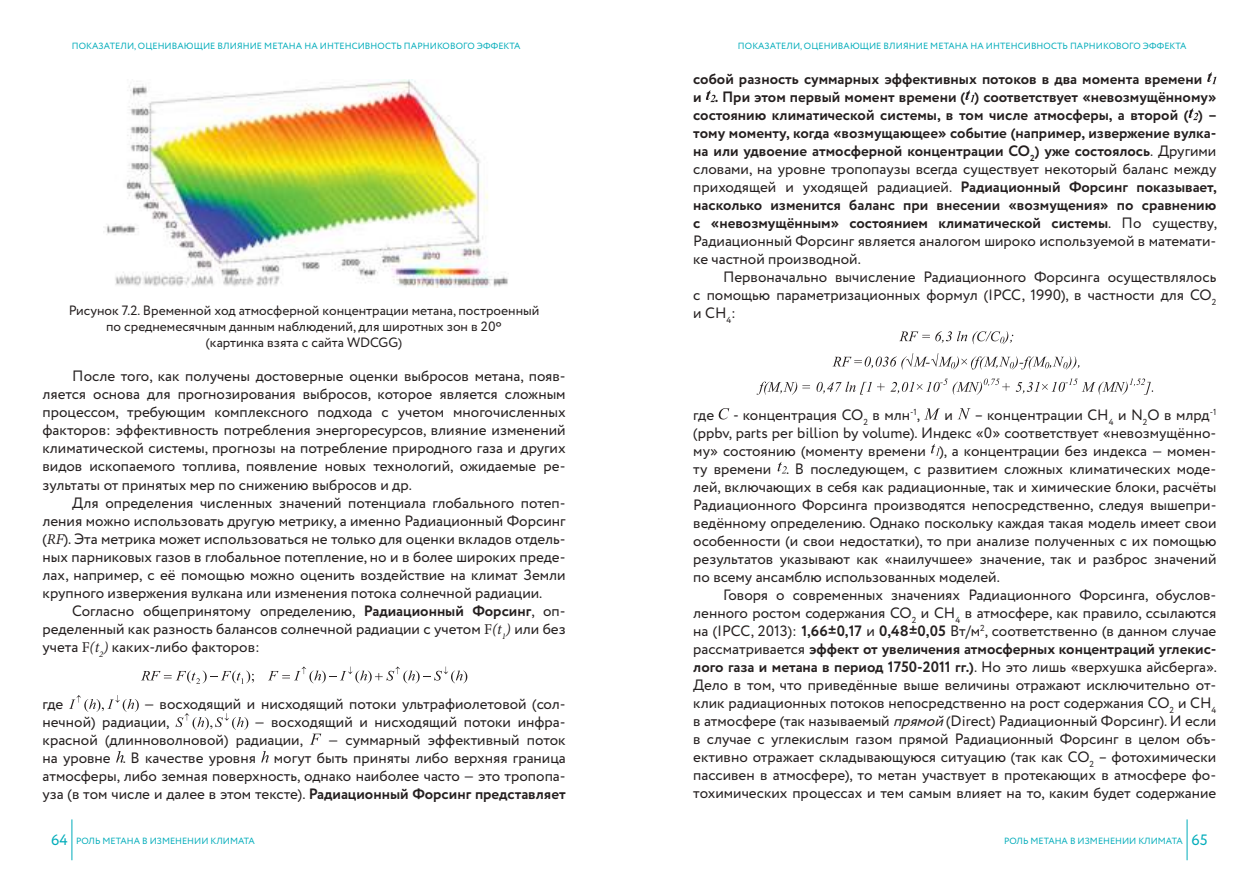
<style>
.page{position:relative;width:1259px;height:893px;background:#fff}
.page>*{position:absolute;margin:0;border:0;box-sizing:border-box;transform-origin:0 0}
.t1{font:15px/18px "Circe";color:#241f1f;text-align:justify}
.t2{font:700 15px/18px "Circe";color:#241f1f}
.t3{font:13.5px/16.2px "Circe";color:#241f1f;text-align:center}
.t4{font:9px "Circe";color:#00acba}
.s1{font-family:"Minion Pro";font-style:italic}
.s2{font-weight:700}
.s3{font-family:"Minion Pro"}
.s4{font-family:"Georgia"}
.s5{font-weight:400}
.s6{font-style:italic}
.s7{font-size:15px}
</style>
<div class="page">
<hr style="left:72px;top:819px;width:1px;height:41px;background:#00acba">
<hr style="left:1186px;top:819px;width:1px;height:41px;background:#00acba">
<img style="left:104px;top:79px;width:404px;height:209px">
<svg style="left:268px;top:666px;width:199px;height:17px"></svg>
<svg style="left:141px;top:670px;width:113px;height:14px"></svg>
<svg style="left:69px;top:695px;width:70px;height:17px"></svg>
<svg style="left:175px;top:713px;width:73px;height:17px"></svg>
<svg style="left:310px;top:734px;width:11px;height:11px"></svg>
<svg style="left:116px;top:751px;width:7px;height:12px"></svg>
<svg style="left:261px;top:751px;width:8px;height:12px"></svg>
<svg style="left:1207px;top:72px;width:9px;height:12px"></svg>
<svg style="left:706px;top:90px;width:9px;height:12px"></svg>
<svg style="left:965px;top:90px;width:9px;height:12px"></svg>
<svg style="left:1188px;top:108px;width:10px;height:12px"></svg>
<svg style="left:899px;top:331px;width:114px;height:13px"></svg>
<svg style="left:832px;top:353px;width:247px;height:17px"></svg>
<svg style="left:756px;top:378px;width:397px;height:17px"></svg>
<svg style="left:718px;top:408px;width:11px;height:11px"></svg>
<svg style="left:925px;top:408px;width:15px;height:11px"></svg>
<svg style="left:958px;top:408px;width:12px;height:11px"></svg>
<svg style="left:931px;top:444px;width:8px;height:11px"></svg>
<svg style="left:777px;top:462px;width:9px;height:11px"></svg>
<p class="t4" style="left:72px;top:40px;width:14px">Показатели</p>
<p class="t4" style="left:134px;top:40px;width:12px">, оцениваю</p>
<p class="t4" style="left:194px;top:40px;width:31px">щие вли</p>
<p class="t4" style="left:237px;top:40px;width:13px">яние</p>
<p class="t4" style="left:264px;top:40px;width:8px">метана</p>
<p class="t4" style="left:304px;top:40px;width:23px">на интенсивность</p>
<p class="t4" style="left:404px;top:40px;width:8px">парникового</p>
<p class="t4" style="left:477px;top:40px;width:8px">эффекта</p>
<p class="t3" style="left:69px;top:303px;width:472px">Рисунок 7.2. Временной ход атмосферной концентрации метана, построенный по среднемесячным данным наблюдений, для широтных зон в 20º<br>(картинка взята с сайта WDCGG)</p>
<p class="t1" style="left:43px;top:368px;width:525px;text-indent:30px">После того, как получены достоверные оценки выбросов метана, появ&shy;ляется основа для прогнозирования выбросов, которое является сложным процессом, требующим комплексного подхода с учетом многочисленных факторов: эффективность потребления энергоресурсов, влияние изменений климатической системы, прогнозы на потребление природного газа и других видов ископаемого топлива, появление новых технологий, ожидаемые ре&shy;зультаты от принятых мер по снижению выбросов и др.</p>
<p class="t1" style="left:43px;top:494px;width:524px;text-indent:30px">Для определения численных значений потенциала глобального потеп&shy;ления можно использовать другую метрику, а именно Радиационный Форсинг (<span class="s1">RF</span>). Эта метрика может использоваться не только для оценки вкладов отдель&shy;ных парниковых газов в глобальное потепление, но и в более широких преде&shy;лах, например, с её помощью можно оценить воздействие на климат Земли крупного извержения вулкана или изменения потока солнечной радиации.</p>
<p class="t1" style="left:43px;top:602px;width:525px;text-indent:30px">Согласно общепринятому определению, <span class="s2">Радиационный Форсинг</span>, оп&shy;ределенный как разность балансов солнечной радиации с учетом <span class="s3">F</span><span class="s1">(t</span><sub>1</sub><span class="s1">)</span> или без учета <span class="s3">F</span><span class="s1">(t</span><sub>2</sub><span class="s1">)</span> каких-либо факторов:</p>
<p class="t1" style="left:43px;top:695px;width:524px;text-indent:102px"><span class="s4">–</span> восходящий и нисходящий потоки ультрафиолетовой (сол&shy;нечной) радиации,</p>
<p class="t1" style="left:43px;top:695px;width:22px">где</p>
<p class="t1" style="left:43px;top:713px;width:524px;text-indent:212px"><span class="s4">–</span> восходящий и нисходящий потоки инфра&shy;красной (длинноволновой) радиации,</p>
<p class="t1" style="left:43px;top:731px;width:525px;text-indent:286px"><span class="s4">–</span> суммарный эффективный поток на уровне . В качестве уровня могут быть приняты либо верхняя граница атмосферы, либо земная поверхность, однако наиболее часто <span class="s4">–</span> это тропопа&shy;уза (в том числе и далее в этом тексте). <span class="s2">Радиационный Форсинг представляет</span></p>
<p class="t4" style="left:738px;top:40px;width:14px">Показатели</p>
<p class="t4" style="left:800px;top:40px;width:12px">, оцениваю</p>
<p class="t4" style="left:860px;top:40px;width:31px">щие вли</p>
<p class="t4" style="left:903px;top:40px;width:13px">яние</p>
<p class="t4" style="left:930px;top:40px;width:8px">метана</p>
<p class="t4" style="left:970px;top:40px;width:23px">на интенсивность</p>
<p class="t4" style="left:1070px;top:40px;width:8px">парникового</p>
<p class="t4" style="left:1143px;top:40px;width:8px">эффекта</p>
<p class="t2" style="left:693px;top:71px;width:525px">собой разность суммарных эффективных потоков в два момента времени<br>и . При этом первый момент времени ( ) соответствует «невозмущённому» состоянию климатической системы, в том числе атмосферы, а второй ( ) – тому моменту, когда «возмущающее» событие (например, извержение вулка&shy;на или удвоение атмосферной концентрации СО<sub>2</sub>) уже состоялось<span class="s5">. Другими словами, на уровне тропопаузы всегда существует некоторый баланс между приходящей и уходящей радиацией.</span> Радиационный Форсинг показывает, насколько изменится баланс при внесении «возмущения» по сравнению с «невозмущённым» состоянием климатической системы<span class="s5">. По существу, Радиационный Форсинг является аналогом широко используемой в математи&shy;ке частной производной.</span></p>
<p class="t1" style="left:693px;top:269px;width:524px;text-indent:30px">Первоначально вычисление Радиационного Форсинга осуществлялось с помощью параметризационных формул (IPCC, 1990), в частности для СО<sub>2 </sub>и СН<sub>4</sub>:</p>
<p class="t1" style="left:693px;top:406px;width:525px;text-indent:281px">– концентрации CH<sub>4</sub> и N<sub>2</sub>O в млрд<sup>-1 </sup>(ppbv, parts per billion by volume). Индекс «0» соответствует «невозмущённо&shy;му» состоянию (моменту времени ), а концентрации без индекса <span class="s4">–</span> момен&shy;ту времени . В последующем, с развитием сложных климатических моде&shy;лей, включающих в себя как радиационные, так и химические блоки, расчёты Радиационного Форсинга производятся непосредственно, следуя вышепри&shy;ведённому определению. Однако поскольку каждая такая модель имеет свои особенности (и свои недостатки), то при анализе полученных с их помощью результатов указывают как «наилучшее» значение, так и разброс значений по всему ансамблю использованных моделей.</p>
<p class="t1" style="left:693px;top:586px;width:525px;text-indent:30px">Говоря о современных значениях Радиационного Форсинга, обуслов&shy;ленного ростом содержания СО<sub>2</sub> и СН<sub>4</sub> в атмосфере, как правило, ссылаются на (IPCC, 2013): <span class="s2">1,66±0,17</span> и <span class="s2">0,48±0,05</span> Вт/м<sup>2</sup>, соответственно (в данном случае рассматривается <span class="s2">эффект от увеличения атмосферных концентраций углекис&shy;лого газа и метана в период 1750-2011 гг.)</span>. Но это лишь «верхушка айсберга».<br>Дело в том, что приведённые выше величины отражают исключительно от&shy;клик радиационных потоков непосредственно на рост содержания СО<sub>2</sub> и СН<sub>4 </sub>в атмосфере (так называемый <span class="s6">прямой</span>(Direct) Радиационный Форсинг). И если в случае с углекислым газом прямой Радиационный Форсинг в целом объ&shy;ективно отражает складывающуюся ситуацию (так как СО<sub>2</sub> – фотохимически пассивен в атмосфере), то метан участвует в протекающих в атмосфере фо&shy;тохимических процессах и тем самым влияет на то, каким будет содержание</p>
<p class="t1" style="left:693px;top:406px;width:22px">где</p>
<p class="t1" style="left:733px;top:406px;width:189px">- концентрация CO<sub>2</sub> в млн<sup>-1</sup>,</p>
<p class="t1" style="left:944px;top:406px;width:10px">и</p>
<p class="t4" style="left:51px;top:835px;width:205px"><span class="s7">64</span> РОЛЬ МЕТАНА В ИЗМЕНЕНИИ КЛИМАТА</p>
<p class="t4" style="left:1004px;top:835px;width:205px">РОЛЬ МЕТАНА В ИЗМЕНЕНИИ КЛИМАТА <span class="s7">65</span></p>
</div>
